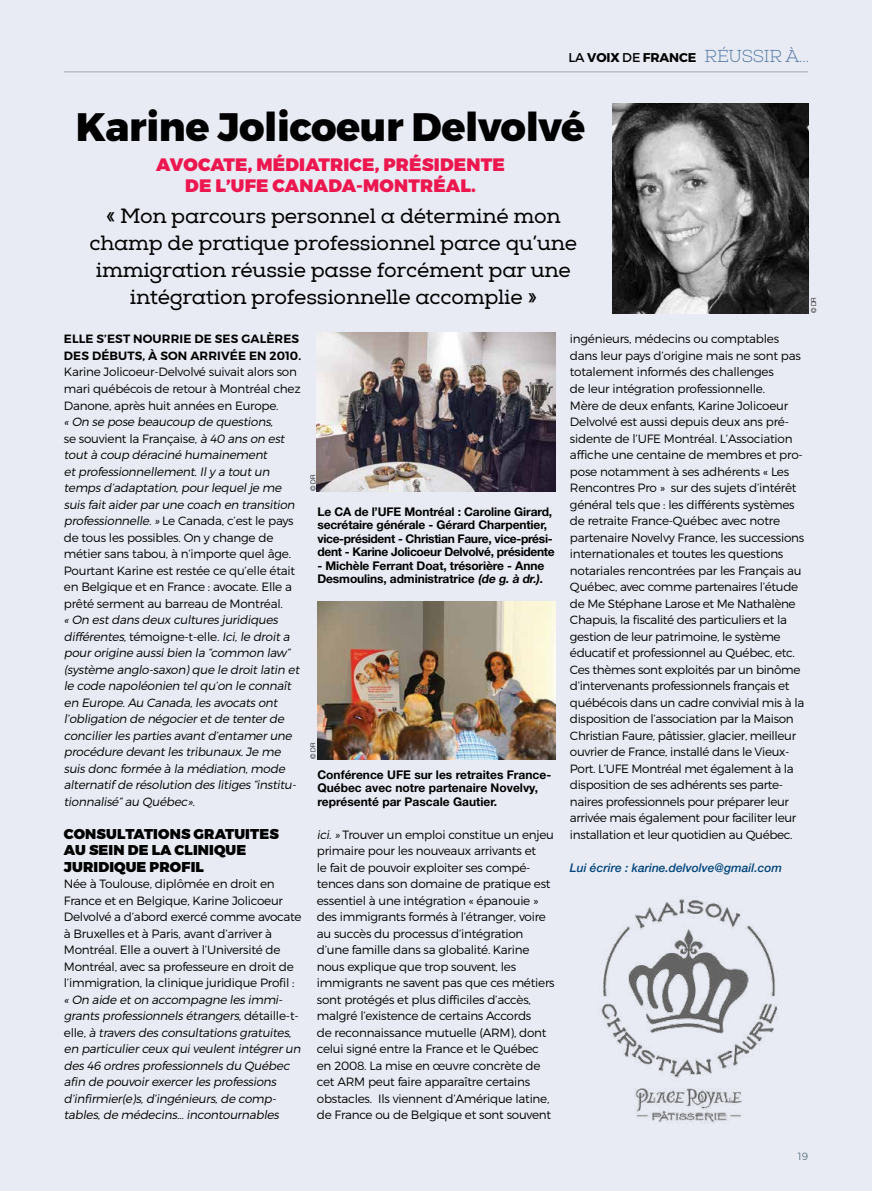
<style>
.page{position:relative;width:872px;height:1191px;background:#e8ebf3}
.page>*{position:absolute;margin:0;border:0;box-sizing:border-box;transform-origin:0 0}
.t1{font:800 39.75px "Montserrat";letter-spacing:-.01em;color:#000}
.t2{font:21px/27px "Nexa Slab";letter-spacing:-.01em;color:#000;text-align:center}
.t3{font:900 18px/21px "Montserrat";letter-spacing:.01em;color:#ed174f;text-align:center}
.t4{font:300 17.25px "Nexa Slab";letter-spacing:-.015em;color:#5478a6}
.t5{font:900 14.25px/16.5px "Montserrat";letter-spacing:.01em;color:#000}
.t6{font:300 12px/16.5px "Montserrat";letter-spacing:-.02em;color:#000}
.t7{font:italic 300 12px/16.5px "Montserrat";letter-spacing:-.03em;color:#000}
.t8{font:700 12px/13.5px "Helvetica Neue LT Std";letter-spacing:-.01em;color:#000}
.t9{font:600 12px/16.5px "Montserrat";letter-spacing:.01em;color:#000}
.t10{font:italic 500 12px "Helvetica Neue LT Std";color:#00447c}
.t11{font:300 10.5px "Montserrat";color:#5f7783}
.t12{font:300 6.75px "Helvetica Neue LT Std";color:#000}
.s1{font-family:"Montserrat";font-weight:400;font-size:12.75px;color:#000}
.s2{font-family:"Montserrat";font-weight:700;font-size:12.75px;color:#000}
.s3{font-style:italic}
.s4{font-style:normal}
</style>
<div class="page">
<hr style="left:64px;top:71px;width:744px;height:1px;background:#a7a9ac">
<img style="left:612px;top:103px;width:196px;height:211px">
<img style="left:317px;top:332px;width:238px;height:159px">
<img style="left:317px;top:601px;width:238px;height:159px">
<img style="left:601px;top:899px;width:177px;height:225px">
<h3 class="t4" style="left:568px;top:46px;width:242px"><span class="s1">LA</span> <span class="s2">VOIX</span> <span class="s1">DE</span> <span class="s2">FRANCE</span> RÉUSSIR À...</h3>
<h1 class="t1" style="left:76px;top:102px;width:511px">Karine Jolicoeur Delvolvé</h1>
<h3 class="t3" style="left:156px;top:154px;width:350px">AVOCATE, MÉDIATRICE, PRÉSIDENTE<br>DE L’UFE CANADA-MONTRÉAL.</h3>
<h2 class="t2" style="left:89px;top:203px;width:489px">« Mon parcours personnel a déterminé mon champ de pratique professionnel parce qu’une immigration réussie passe forcément par une intégration professionnelle accomplie »</h2>
<p class="t12" style="left:809px;top:313px;width:18px;rotate:-90deg">© DR</p>
<p class="t9" style="left:64px;top:331px;width:239px">ELLE S’EST NOURRIE DE SES GALÈRES<br>DES DÉBUTS, À SON ARRIVÉE EN 2010.</p>
<p class="t6" style="left:64px;top:364px;width:238px">Karine Jolicoeur-Delvolvé suivait alors son mari québécois de retour à Montréal chez<br>Danone, après huit années en Europe.</p>
<p class="t6" style="left:64px;top:413px;width:235px"><span class="s3">« On se pose beaucoup de questions,<br></span>se souvient la Française, <span class="s3">à 40 ans on est toutà coup déraciné humainement etprofessionnellement.Ily a toutun temps d’adaptation,pourlequelje me suis faitaiderparune coach en transition professionnelle.»</span> Le Canada, c’est le pays de tous les possibles. On y change de métier sans tabou, à n’importe quel âge.<br>Pourtant Karine est restée ce qu’elle était en Belgique et en France : avocate. Elle a prêté serment au barreau de Montréal.</p>
<p class="t7" style="left:64px;top:611px;width:239px">« On estdans deux cultures juridiques différentes,<span class="s4">témoigne-t-elle.</span> Ici,le droita pourorigine aussibien la “common law” (système anglo-saxon)que le droitlatin et le code napoléonien telqu’on le connaît en Europe.Au Canada,les avocats ont l’obligation de négocieretde tenterde concilierles parties avantd’entamerune procédure devantles tribunaux.Je me suis donc formée à la médiation,mode alternatif de résolution des litiges “institu&shy;tionnalisé”au Québec».</p>
<p class="t5" style="left:64px;top:826px;width:216px">CONSULTATIONS GRATUITES<br>AU SEIN DE LA CLINIQUE<br>JURIDIQUE PROFIL</p>
<p class="t6" style="left:64px;top:875px;width:239px">Née à Toulouse, diplômée en droit en France et en Belgique, Karine Jolicoeur Delvolvé a d’abord exercé comme avocate à Bruxelles et à Paris, avant d’arriver à Montréal. Elle a ouvert à l’Université de Montréal, avec sa professeure en droit de l’immigration, la clinique juridique Profil :</p>
<p class="t7" style="left:64px;top:991px;width:240px">« On aide eton accompagne les immi&shy;grants professionnels étrangers,<span class="s4">d ét a i l l e - t - e l l e ,</span> à travers des consultations gratuites, en particulierceux quiveulentintégrerun des 46 ordres professionnels du Québec afin de pouvoirexercerles professions d’infirmier(e)s,d’ingénieurs,de comp&shy;tables,de médecins… incontournables</p>
<p class="t12" style="left:309px;top:491px;width:18px;rotate:-90deg">© DR</p>
<p class="t8" style="left:317px;top:504px;width:239px">Le CA de l’UFE Montréal : Caroline Girard, secrétaire générale - Gérard Charpentier, vice-président - Christian Faure, vice-prési&shy;dent - Karine Jolicoeur Delvolvé, présidente</p>
<p class="t8" style="left:317px;top:558px;width:229px">- Michèle Ferrant Doat, trésorière - Anne<br>Desmoulins, administratrice <span class="s3">(de g. à dr.).</span></p>
<p class="t12" style="left:309px;top:759px;width:18px;rotate:-90deg">© DR</p>
<p class="t8" style="left:317px;top:767px;width:235px">Conférence UFE sur les retraites France-<br>Québec avec notre partenaire Novelvy, représenté par Pascale Gautier.</p>
<p class="t6" style="left:317px;top:826px;width:239px"><span class="s3">ici.»</span> Trouver un emploi constitue un enjeu primaire pour les nouveaux arrivants et<br>le fait de pouvoir exploiter ses compé&shy;tences dans son domaine de pratique est essentiel à une intégration « épanouie » des immigrants formés à l’étranger, voire au succès du processus d’intégration d’une famille dans sa globalité. Karine nous explique que trop souvent, les immigrants ne savent pas que ces métiers sont protégés et plus difficiles d’accès, malgré l’existence de certains Accords<br>de reconnaissance mutuelle (ARM), dont celui signé entre la France et le Québec en 2008. La mise en œuvre concrète de cet ARM peut faire apparaître certains obstacles. Ils viennent d’Amérique latine, de France ou de Belgique et sont souvent</p>
<p class="t6" style="left:570px;top:331px;width:236px">ingénieurs, médecins ou comptables dans leur pays d’origine mais ne sont pas totalement informés des challenges<br>de leur intégration professionnelle.<br>Mère de deux enfants, Karine Jolicoeur Delvolvé est aussi depuis deux ans pré&shy;sidente de l’UFE Montréal. L’Association affiche une centaine de membres et pro&shy;pose notamment à ses adhérents « Les Rencontres Pro » sur des sujets d’intérêt général tels que : les différents systèmes de retraite France-Québec avec notre partenaire Novelvy France, les successions internationales et toutes les questions notariales rencontrées par les Français au Québec, avec comme partenaires l’étude de Me Stéphane Larose et Me Nathalène Chapuis, la fiscalité des particuliers et la gestion de leur patrimoine, le système éducatif et professionnel au Québec, etc.<br>Ces thèmes sont exploités par un binôme d’intervenants professionnels français et québécois dans un cadre convivial mis à la disposition de l’association par la Maison Christian Faure, pâtissier, glacier, meilleur ouvrier de France, installé dans le Vieux-Port. L’UFE Montréal met également à la disposition de ses adhérents ses parte&shy;naires professionnels pour préparer leur arrivée mais également pour faciliter leur installation et leur quotidien au Québec.</p>
<p class="t10" style="left:570px;top:860px;width:214px">Lui écrire : karine.delvolve@gmail.com</p>
<p class="t11" style="left:798px;top:1149px;width:12px">19</p>
</div>
